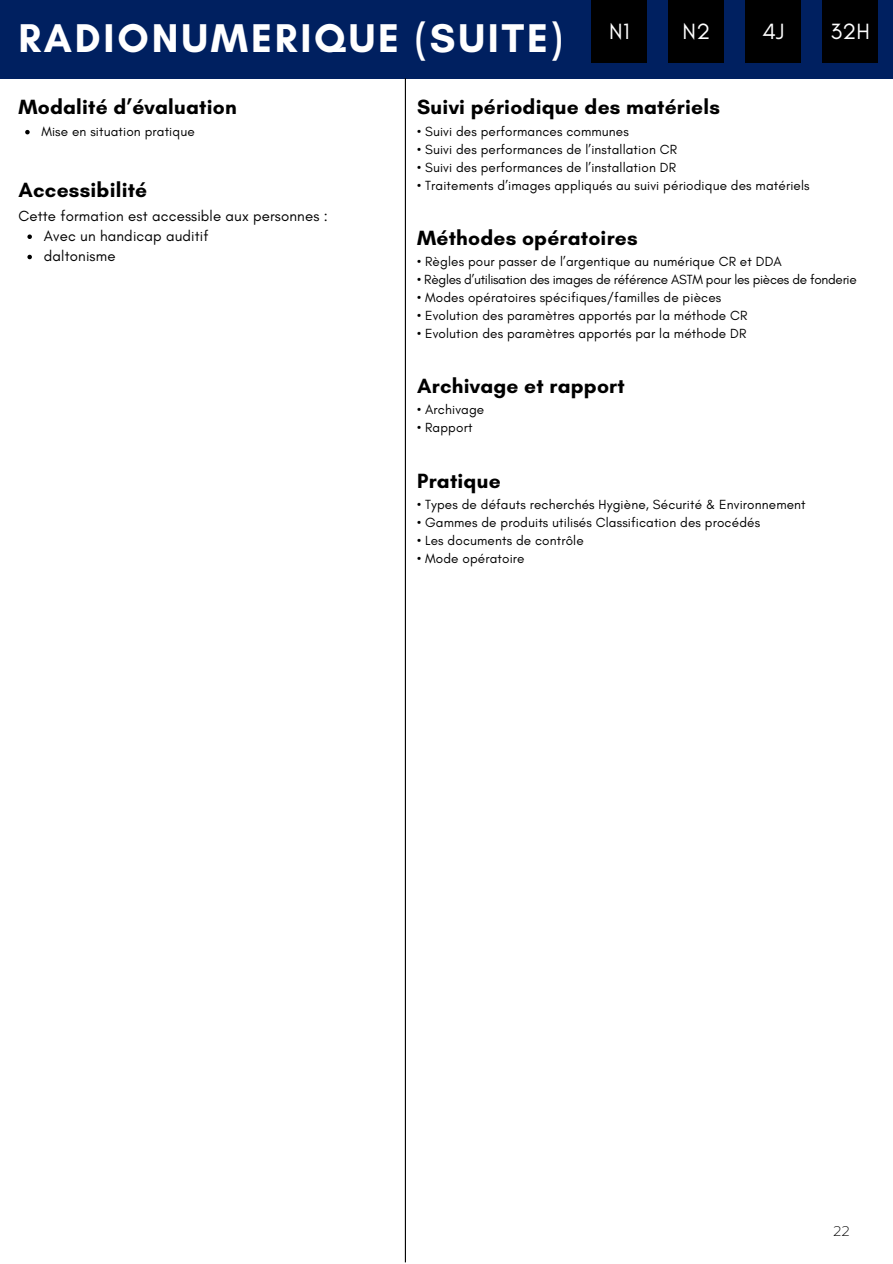
<style>
.page{position:relative;width:893px;height:1264px;background:#fff}
.page>*{position:absolute;margin:0;border:0;box-sizing:border-box;transform-origin:0 0}
.t1{font:700 40.8px "Glacial Indifference";letter-spacing:.07em;color:#fff}
.t2{font:22.5px "Glacial Indifference";letter-spacing:.01em;color:#fff}
.t3{font:700 21px "Glacial Indifference";letter-spacing:.01em;color:#000}
.t4{font:15px/20.2px "Glacial Indifference";letter-spacing:.01em;color:#000}
.t5{font:200 13.8px "Balgin";color:#000}
.t6{font:13.5px "Glacial Indifference";letter-spacing:.01em;color:#000}
.t7{font:13.5px "Glacial Indifference";letter-spacing:-.02em;color:#000}
</style>
<div class="page">
<div style="left:0;top:0;width:892px;height:79px;background:#002060"></div>
<div style="left:591px;top:0;width:55px;height:63px;background:#000"></div>
<div style="left:668px;top:0;width:55px;height:63px;background:#000"></div>
<div style="left:745px;top:0;width:55px;height:63px;background:#000"></div>
<div style="left:822px;top:0;width:55px;height:63px;background:#000"></div>
<svg style="left:25px;top:130px;width:5px;height:4px"></svg>
<svg style="left:27px;top:234px;width:5px;height:5px"></svg>
<svg style="left:27px;top:255px;width:5px;height:4px"></svg>
<hr style="left:405px;top:78px;width:1px;height:1184px;background:#000">
<h1 class="t1" style="left:18px;top:13px;width:545px">RADIONUMERIQUE (SUITE)</h1>
<h2 class="t2" style="left:682px;top:18px;width:29px">N2</h2>
<h2 class="t2" style="left:762px;top:18px;width:24px">4J</h2>
<h2 class="t2" style="left:830px;top:18px;width:41px">32H</h2>
<h2 class="t2" style="left:609px;top:18px;width:22px">N1</h2>
<h3 class="t3" style="left:18px;top:94px;width:220px">Modalité d’évaluation</h3>
<p class="t6" style="left:41px;top:123px;width:155px">Mise en situation pratique</p>
<h3 class="t3" style="left:18px;top:177px;width:130px">Accessibilité</h3>
<p class="t4" style="left:18px;top:206px;width:311px">Cette formation est accessible aux personnes :</p>
<p class="t4" style="left:44px;top:226px;width:166px">Avec un handicap auditif daltonisme</p>
<h3 class="t3" style="left:417px;top:94px;width:304px">Suivi périodique des matériels</h3>
<p class="t6" style="left:417px;top:123px;width:213px">• Suivi des performances communes</p>
<p class="t6" style="left:417px;top:141px;width:261px">• Suivi des performances de l’installation CR</p>
<p class="t6" style="left:417px;top:159px;width:260px">• Suivi des performances de l’installation DR</p>
<p class="t6" style="left:417px;top:177px;width:394px">• Traitements d’images appliqués au suivi périodique des matériels</p>
<h3 class="t3" style="left:417px;top:225px;width:222px">Méthodes opératoires</h3>
<p class="t6" style="left:417px;top:253px;width:366px">• Règles pour passer de l’argentique au numérique CR et DDA</p>
<p class="t7" style="left:417px;top:271px;width:441px">• Règles d’utilisation des images de référence ASTM pour les pièces de fonderie</p>
<p class="t6" style="left:417px;top:289px;width:305px">• Modes opératoires spécifiques/familles de pièces</p>
<p class="t6" style="left:417px;top:307px;width:332px">• Evolution des paramètres apportés par la méthode CR</p>
<p class="t6" style="left:417px;top:325px;width:331px">• Evolution des paramètres apportés par la méthode DR</p>
<h3 class="t3" style="left:417px;top:373px;width:209px">Archivage et rapport</h3>
<p class="t6" style="left:417px;top:401px;width:69px">• Archivage</p>
<p class="t6" style="left:417px;top:419px;width:57px">• Rapport</p>
<h3 class="t3" style="left:417px;top:467px;width:85px">Pratique</h3>
<p class="t6" style="left:417px;top:496px;width:390px">• Types de défauts recherchés Hygiène, Sécurité &amp; Environnement</p>
<p class="t6" style="left:417px;top:514px;width:344px">• Gammes de produits utilisés Classification des procédés</p>
<p class="t6" style="left:417px;top:532px;width:168px">• Les documents de contrôle</p>
<p class="t6" style="left:417px;top:550px;width:109px">• Mode opératoire</p>
<p class="t5" style="left:833px;top:1225px;width:19px">22</p>
</div>
